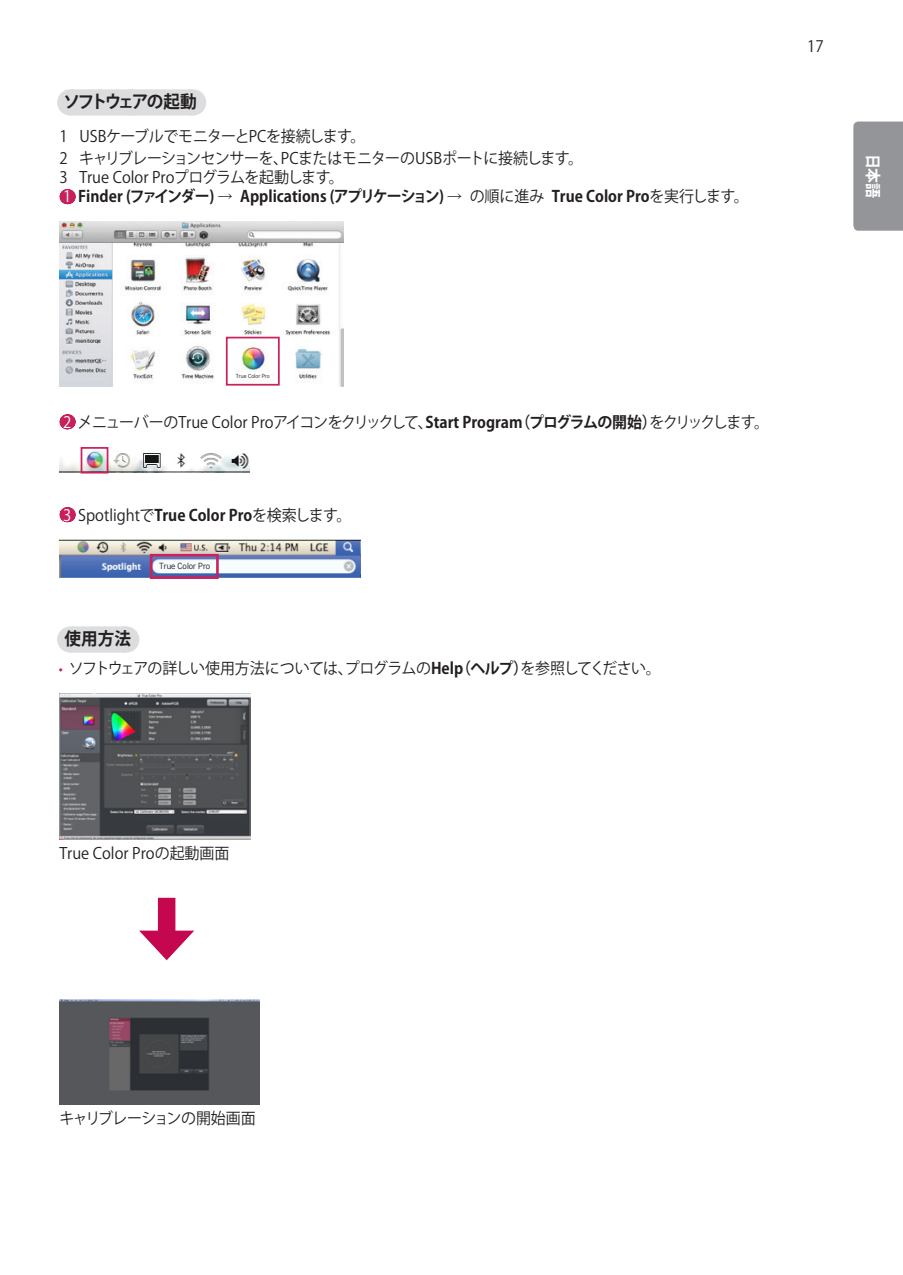
<style>
.page{position:relative;width:903px;height:1275px;background:#fff}
.page>*{position:absolute;margin:0;border:0;box-sizing:border-box;transform-origin:0 0}
.Gray_Title{font:700 17.5px "Koz Go Pro";letter-spacing:-.145em;color:#231f20;scale:.95 1}
.Gray_Title-2{font:700 17.5px "Koz Go Pro";letter-spacing:-.09em;color:#231f20;scale:.95 1}
.Body{font:700 15.75px "Koz Go Pro";color:#231f20;scale:.95 1}
.Body-2{font:15.75px "Koz Go Pro";letter-spacing:-.055em;color:#231f20;scale:.95 1}
.Body-3{font:15.75px "Koz Go Pro";letter-spacing:-.05em;color:#231f20;scale:.95 1}
.Body-4{font:15.75px "Koz Go Pro";letter-spacing:-.02em;color:#231f20;scale:.95 1}
.Body-5{font:15.75px "Koz Go Pro";color:#231f20;scale:.95 1}
.Body-6{font:15.75px "Koz Go Pro";letter-spacing:-.04em;color:#231f20;scale:.95 1}
.t1{font:700 15.75px "Koz Go Pro";color:#fff;scale:.95 1}
.t2{font:300 8.75px "LG Display";color:#231f20}
.t3{font:300 5.77px "LG Display";color:#231f20}
.s1{font-weight:400;color:#fff}
.s2{font-family:"MS Mincho";font-weight:400}
.s3{font-weight:400}
.s4{color:#fff}
.s5{font-weight:700}
.s6{font-size:14px;color:#c8205d}
</style>
<div class="page">
<div style="left:853px;top:122px;width:50px;height:109px;background:#939598"></div>
<div style="left:70px;top:89px;width:122px;height:27px;background:#dcdddf"></div>
<svg style="left:133px;top:115px;width:29px;height:1px"></svg>
<svg style="left:69px;top:89px;width:1px;height:27px"></svg>
<svg style="left:192px;top:89px;width:2px;height:27px"></svg>
<svg style="left:67px;top:189px;width:1px;height:15px"></svg>
<svg style="left:67px;top:414px;width:1px;height:15px"></svg>
<svg style="left:67px;top:507px;width:1px;height:15px"></svg>
<div style="left:70px;top:626px;width:55px;height:27px;background:#dcdddf"></div>
<svg style="left:69px;top:626px;width:1px;height:27px"></svg>
<svg style="left:98px;top:626px;width:29px;height:27px"></svg>
<img style="left:60px;top:222px;width:283px;height:164px">
<div style="left:231px;top:372px;width:41px;height:6px;background:#fff"></div>
<div style="left:226px;top:337px;width:54px;height:49px;border:2px solid #cb225e"></div>
<img style="left:60px;top:450px;width:189px;height:23px">
<div style="left:81px;top:447px;width:27px;height:26px;border:2px solid #cb225e"></div>
<img style="left:60px;top:540px;width:300px;height:38px">
<div style="left:158px;top:562px;width:69px;height:9px;background:#f7fcfe"></div>
<div style="left:150px;top:554px;width:69px;height:25px;border:3px solid #cb225e"></div>
<img style="left:60px;top:694px;width:191px;height:145px">
<div style="left:158px;top:898px;width:17px;height:44px;background:#c50750"></div>
<svg style="left:139px;top:931px;width:55px;height:29px"></svg>
<img style="left:60px;top:999px;width:200px;height:106px">
<p class="Gray_Title" style="left:63px;top:90px;width:142px">ソフトウェアの起動</p>
<p class="Body-4" style="left:60px;top:126px;width:324px">1 USBケーブルでモニターとPCを接続します。</p>
<p class="Body-6" style="left:59px;top:148px;width:553px">2 キャリブレーションセンサーを、PCまたはモニターのUSBポートに接続します。</p>
<p class="Body-4" style="left:60px;top:167px;width:301px">3 True Color Proプログラムを起動します。</p>
<p class="Body" style="left:63px;top:187px;width:723px"><span class="s1">1</span> Finder (ファインダー) <span class="s2">→</span> Applications (アプリケーション) <span class="s2">→</span> <span class="s3">の順に進み</span><span class="s1">、</span>True Color Pro<span class="s3">を実行します。</span></p>
<p class="Body-4" style="left:807px;top:36px;width:19px">17</p>
<p class="t1" style="left:883px;top:154px;width:48px;rotate:90deg">日本語</p>
<p class="t3" style="left:236px;top:371px;width:35px">True Color Pro</p>
<p class="Body-2" style="left:63px;top:412px;width:745px"><span class="s4">2</span> メニューバーのTrue Color Proアイコンをクリックして、<span class="s5">Start Program（プログラムの開始）</span>をクリックします。</p>
<p class="Body-5" style="left:63px;top:504px;width:305px"><span class="s4">3</span> Spotlightで<span class="s5">True Color Pro</span>を検索します。</p>
<p class="t2" style="left:159px;top:560px;width:52px">True Color Pro</p>
<p class="Gray_Title-2" style="left:64px;top:627px;width:72px">使用方法</p>
<p class="Body-3" style="left:59px;top:658px;width:635px"><span class="s6">•</span> ソフトウェアの詳しい使用方法については、プログラムの<span class="s5">Help（ヘルプ）</span>を参照してください。</p>
<p class="Body-5" style="left:60px;top:843px;width:180px">True Color Proの起動画面</p>
<p class="Body-3" style="left:59px;top:1108px;width:208px">キャリブレーションの開始画面</p>
</div>
